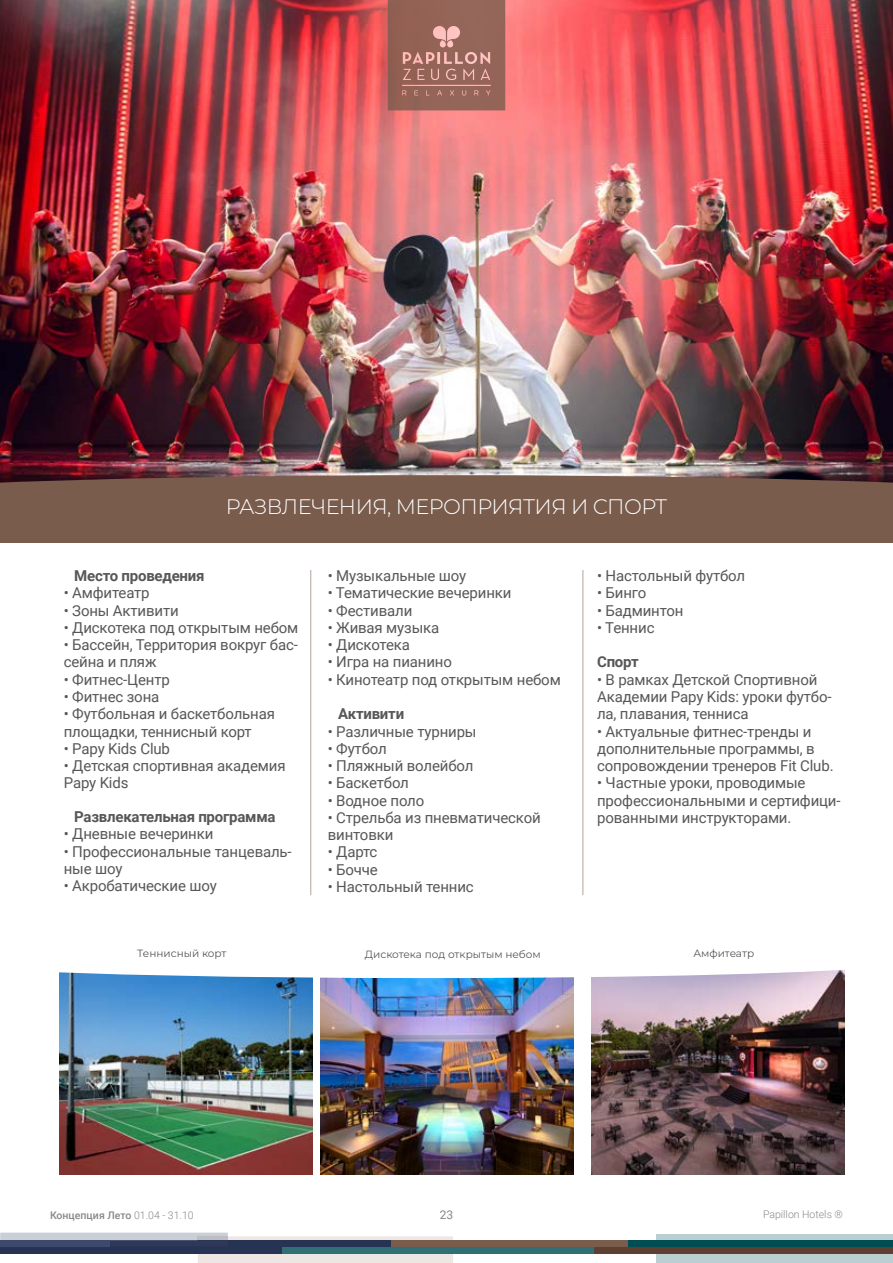
<style>
.page{position:relative;width:893px;height:1263px;background:#fff}
.page>*{position:absolute;margin:0;border:0;box-sizing:border-box;transform-origin:0 0}
.t1{font:300 21px "Montserrat";letter-spacing:-.025em;color:#fff}
.t2{font:15px/17.2px "Roboto";letter-spacing:-.01em;color:#575756}
.t3{font:700 15px "Roboto";letter-spacing:-.015em;color:#575756}
.t4{font:12px "Roboto";color:#878787}
.t5{font:10.5px "Montserrat";color:#575756}
.t6{font:500 10.5px "Roboto";color:#878787}
.t7{font:300 10.5px "Roboto";color:#878787}
.s1{font-weight:300}
</style>
<div class="page">
<div style="left:656px;top:1234px;width:237px;height:29px;background:#bacfd1"></div>
<div style="left:582px;top:1247px;width:311px;height:7px;background:#5e4033"></div>
<div style="left:391px;top:1240px;width:245px;height:7px;background:#7a5c4d"></div>
<div style="left:628px;top:1240px;width:265px;height:7px;background:#004d54"></div>
<svg style="left:0;top:1232px;width:453px;height:31px"></svg>
<div style="left:0;top:1240px;width:109px;height:6px;background:#3d4a6e"></div>
<div style="left:282px;top:1247px;width:311px;height:7px;background:#307075"></div>
<div style="left:0;top:447px;width:893px;height:96px;background:#7a5c4d"></div>
<img style="left:0;top:0;width:893px;height:475px">
<svg style="left:0;top:475px;width:893px;height:8px"></svg>
<img style="left:59px;top:978px;width:253px;height:197px">
<img style="left:321px;top:978px;width:253px;height:197px">
<img style="left:591px;top:978px;width:253px;height:197px">
<svg style="left:59px;top:969px;width:786px;height:9px"></svg>
<svg style="left:388px;top:0;width:117px;height:110px;background:#9c6a5f"></svg>
<hr style="left:402px;top:85px;width:88px;height:1px;background:#fff">
<hr style="left:310px;top:570px;width:1px;height:325px;background:#b7a495">
<hr style="left:582px;top:570px;width:1px;height:325px;background:#b7a495">
<h1 class="t1" style="left:226px;top:493px;width:443px">РАЗВЛЕЧЕНИЯ, МЕРОПРИЯТИЯ И СПОРТ</h1>
<p class="t3" style="left:74px;top:565px;width:132px">Место проведения</p>
<p class="t2" style="left:64px;top:584px;width:87px">• Амфитеатр</p>
<p class="t2" style="left:64px;top:601px;width:116px">• Зоны Активити</p>
<p class="t2" style="left:64px;top:618px;width:236px">• Дискотека под открытым небом</p>
<p class="t2" style="left:64px;top:636px;width:236px">• Бассейн, Территория вокруг бас&shy;сейна и пляж</p>
<p class="t2" style="left:64px;top:670px;width:108px">• Фитнес-Центр</p>
<p class="t2" style="left:64px;top:687px;width:97px">• Фитнес зона</p>
<p class="t2" style="left:64px;top:705px;width:213px">• Футбольная и баскетбольная площадки, теннисный корт</p>
<p class="t2" style="left:64px;top:739px;width:108px">• Papy Kids Club</p>
<p class="t2" style="left:64px;top:756px;width:223px">• Детская спортивная академия<br>Papy Kids</p>
<p class="t3" style="left:74px;top:806px;width:203px">Развлекательная программа</p>
<p class="t2" style="left:64px;top:825px;width:151px">• Дневные вечеринки</p>
<p class="t2" style="left:64px;top:842px;width:229px">• Профессиональные танцеваль&shy;ные шоу</p>
<p class="t2" style="left:64px;top:876px;width:155px">• Акробатические шоу</p>
<p class="t2" style="left:328px;top:567px;width:140px">• Музыкальные шоу</p>
<p class="t2" style="left:328px;top:584px;width:185px">• Тематические вечеринки</p>
<p class="t2" style="left:328px;top:601px;width:86px">• Фестивали</p>
<p class="t2" style="left:328px;top:618px;width:113px">• Живая музыка</p>
<p class="t2" style="left:328px;top:636px;width:84px">• Дискотека</p>
<p class="t2" style="left:328px;top:653px;width:126px">• Игра на пианино</p>
<p class="t2" style="left:328px;top:670px;width:235px">• Кинотеатр под открытым небом</p>
<p class="t3" style="left:338px;top:703px;width:67px">Активити</p>
<p class="t2" style="left:328px;top:722px;width:150px">• Различные турниры</p>
<p class="t2" style="left:328px;top:739px;width:60px">• Футбол</p>
<p class="t2" style="left:328px;top:756px;width:147px">• Пляжный волейбол</p>
<p class="t2" style="left:328px;top:774px;width:83px">• Баскетбол</p>
<p class="t2" style="left:328px;top:791px;width:98px">• Водное поло</p>
<p class="t2" style="left:328px;top:808px;width:214px">• Стрельба из пневматической винтовки</p>
<p class="t2" style="left:328px;top:843px;width:51px">• Дартс</p>
<p class="t2" style="left:328px;top:860px;width:52px">• Бочче</p>
<p class="t2" style="left:328px;top:877px;width:147px">• Настольный теннис</p>
<p class="t2" style="left:597px;top:567px;width:150px">• Настольный футбол</p>
<p class="t2" style="left:597px;top:584px;width:51px">• Бинго</p>
<p class="t2" style="left:597px;top:601px;width:88px">• Бадминтон</p>
<p class="t2" style="left:597px;top:618px;width:59px">• Теннис</p>
<p class="t3" style="left:597px;top:652px;width:43px">Спорт</p>
<p class="t2" style="left:597px;top:670px;width:236px">• В рамках Детской Спортивной<br>Академии Papy Kids: уроки футбо&shy;ла, плавания, тенниса</p>
<p class="t2" style="left:597px;top:722px;width:238px">• Актуальные фитнес-тренды и дополнительные программы, в сопровождении тренеров Fit Club.</p>
<p class="t2" style="left:597px;top:774px;width:245px">• Частные уроки, проводимые профессиональными и сертифици&shy;рованными инструкторами.</p>
<p class="t5" style="left:137px;top:946px;width:91px">Теннисный корт</p>
<p class="t5" style="left:365px;top:947px;width:177px">Дискотека под открытым небом</p>
<p class="t5" style="left:693px;top:946px;width:62px">Амфитеатр</p>
<p class="t6" style="left:50px;top:1208px;width:145px">Концепция Лето <span class="s1">01.04 - 31.10</span></p>
<p class="t4" style="left:440px;top:1206px;width:15px">23</p>
<p class="t7" style="left:763px;top:1207px;width:81px">Papillon Hotels ®</p>
</div>
